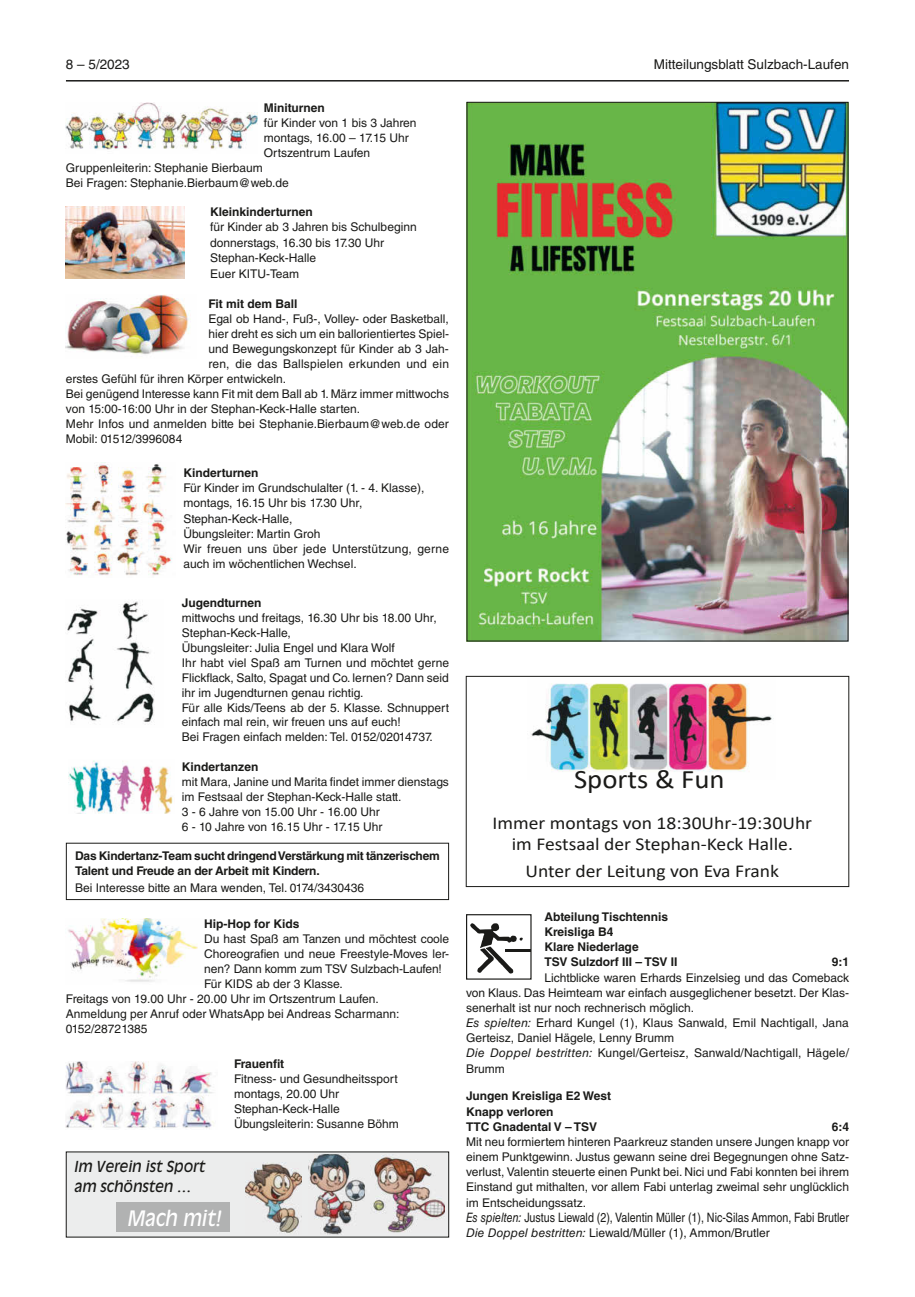
<style>
.page{position:relative;width:915px;height:1297px;background:#fff}
.page>*{position:absolute;margin:0;border:0;box-sizing:border-box;transform-origin:0 0}
.t1{font:26.7px "Calibri";color:#1a1a18;scale:1.08 1}
.t2{font:italic 21px "Antique Olive";color:#fff;scale:.9 1}
.t3{font:18.15px/21.9px "Calibri";color:#1a1a18;text-align:center;scale:1.08 1}
.t4{font:italic 15px/19.5px "Antique Olive";color:#1a1a18;scale:.95 1}
.t5{font:13.5px "Helvetica LT Std";color:#1a1a18}
.t6{font:12.9px "Helvetica LT Std";color:#1a1a18;scale:.82 1}
.t7{font:12px/15.1px "Helvetica LT Std";color:#1a1a18}
.t8{font:700 12px/15.1px "Helvetica LT Std";color:#1a1a18}
.t9{font:700 12px/15px "Helvetica LT Std";letter-spacing:-.02em;color:#1a1a18}
.s1{font-style:italic}
</style>
<div class="page">
<hr style="left:66px;top:80px;width:782px;height:2px;background:#1a1a18">
<img style="left:66px;top:102px;width:191px;height:48px">
<img style="left:66px;top:206px;width:118px;height:72px">
<img style="left:66px;top:294px;width:125px;height:61px">
<img style="left:66px;top:462px;width:106px;height:114px">
<img style="left:67px;top:601px;width:87px;height:121px">
<img style="left:68px;top:760px;width:105px;height:53px">
<div style="left:66px;top:843px;width:383px;height:57px;border:1px solid #1a1a18"></div>
<img style="left:68px;top:918px;width:130px;height:64px">
<img style="left:66px;top:1062px;width:148px;height:67px">
<img style="left:468px;top:104px;width:378px;height:535px">
<img style="left:531px;top:683px;width:243px;height:89px">
<div style="left:466px;top:676px;width:382px;height:211px;border:1px solid #1a1a18"></div>
<svg style="left:470px;top:923px;width:52px;height:51px"></svg>
<hr style="left:505px;top:949px;width:26px;height:2px;background:#1a1a18">
<div style="left:466px;top:914px;width:65px;height:66px;border:1px solid #1a1a18"></div>
<div style="left:66px;top:1152px;width:382px;height:85px;background:#eceded"></div>
<img style="left:373px;top:1154px;width:71px;height:78px">
<img style="left:308px;top:1154px;width:58px;height:81px">
<img style="left:245px;top:1162px;width:56px;height:71px">
<div style="left:116px;top:1203px;width:114px;height:29px;background:#b1b2b2"></div>
<p class="t5" style="left:66px;top:57px;width:65px">8 – 5/2023</p>
<p class="t5" style="left:653px;top:57px;width:197px">Mitteilungsblatt Sulzbach-Laufen</p>
<p class="t8" style="left:264px;top:100px;width:62px">Miniturnen</p>
<p class="t7" style="left:264px;top:115px;width:154px">für Kinder von 1 bis 3 Jahren montags, 16.00 – 17.15 Uhr<br>Ortszentrum Laufen</p>
<p class="t7" style="left:66px;top:160px;width:224px">Gruppenleiterin: Stephanie Bierbaum<br>Bei Fragen: Stephanie.Bierbaum@web.de</p>
<p class="t8" style="left:210px;top:204px;width:104px">Kleinkinderturnen</p>
<p class="t7" style="left:210px;top:219px;width:208px">für Kinder ab 3 Jahren bis Schulbeginn donnerstags, 16.30 bis 17.30 Uhr<br>Stephan-Keck-Halle<br>Euer KITU-Team</p>
<p class="t8" style="left:208px;top:296px;width:91px">Fit mit dem Ball</p>
<p class="t7" style="left:208px;top:311px;width:242px">Egal ob Hand-, Fuß-, Volley- oder Basketball,</p>
<p class="t7" style="left:208px;top:326px;width:242px">hier dreht es sich um ein ballorientiertes Spiel-</p>
<p class="t7" style="left:208px;top:341px;width:242px">und Bewegungskonzept für Kinder ab 3 Jah-</p>
<p class="t7" style="left:208px;top:356px;width:242px">ren, die das Ballspielen erkunden und ein</p>
<p class="t7" style="left:66px;top:371px;width:221px">erstes Gefühl für ihren Körper entwickeln.</p>
<p class="t7" style="left:66px;top:386px;width:384px">Bei genügend Interesse kann Fit mit dem Ball ab 1. März immer mittwochs</p>
<p class="t7" style="left:66px;top:401px;width:296px">von 15:00-16:00 Uhr in der Stephan-Keck-Halle starten.</p>
<p class="t7" style="left:66px;top:416px;width:384px">Mehr Infos und anmelden bitte bei Stephanie.Bierbaum@web.de oder</p>
<p class="t7" style="left:66px;top:431px;width:118px">Mobil: 01512/3996084</p>
<p class="t8" style="left:183px;top:465px;width:77px">Kinderturnen</p>
<p class="t7" style="left:183px;top:481px;width:267px">Für Kinder im Grundschulalter (1. - 4. Klasse), montags, 16.15 Uhr bis 17.30 Uhr, Stephan-Keck-Halle,<br>Übungsleiter: Martin Groh<br>Wir freuen uns über jede Unterstützung, gerne auch im wöchentlichen Wechsel.</p>
<p class="t8" style="left:182px;top:595px;width:81px">Jugendturnen</p>
<p class="t7" style="left:182px;top:610px;width:268px">mittwochs und freitags, 16.30 Uhr bis 18.00 Uhr, Stephan-Keck-Halle,<br>Übungsleiter: Julia Engel und Klara Wolf<br>Ihr habt viel Spaß am Turnen und möchtet gerne Flickflack, Salto, Spagat und Co. lernen? Dann seid ihr im Jugendturnen genau richtig.<br>Für alle Kids/Teens ab der 5. Klasse. Schnuppert einfach mal rein, wir freuen uns auf euch!<br>Bei Fragen einfach melden: Tel. 0152/02014737.</p>
<p class="t8" style="left:182px;top:759px;width:78px">Kindertanzen</p>
<p class="t7" style="left:182px;top:774px;width:268px">mit Mara, Janine und Marita findet immer dienstags im Festsaal der Stephan-Keck-Halle statt.<br>3 - 6 Jahre von 15.00 Uhr - 16.00 Uhr<br>6 - 10 Jahre von 16.15 Uhr - 17.15 Uhr</p>
<p class="t9" style="left:75px;top:848px;width:366px">Das Kindertanz-Team sucht dringend Verstärkung mit tänzerischem<br>Talent und Freude an der Arbeit mit Kindern.</p>
<p class="t7" style="left:75px;top:880px;width:290px">Bei Interesse bitte an Mara wenden, Tel. 0174/3430436</p>
<p class="t8" style="left:204px;top:916px;width:97px">Hip-Hop for Kids</p>
<p class="t7" style="left:204px;top:931px;width:246px">Du hast Spaß am Tanzen und möchtest coole</p>
<p class="t7" style="left:204px;top:946px;width:246px">Choreografien und neue Freestyle-Moves ler-</p>
<p class="t7" style="left:204px;top:961px;width:239px">nen? Dann komm zum TSV Sulzbach-Laufen!</p>
<p class="t7" style="left:204px;top:976px;width:140px">Für KIDS ab der 3 Klasse.</p>
<p class="t7" style="left:66px;top:991px;width:314px">Freitags von 19.00 Uhr - 20.00 Uhr im Ortszentrum Laufen.</p>
<p class="t7" style="left:66px;top:1006px;width:335px">Anmeldung per Anruf oder WhatsApp bei Andreas Scharmann:</p>
<p class="t7" style="left:66px;top:1021px;width:83px">0152/28721385</p>
<p class="t8" style="left:234px;top:1056px;width:52px">Frauenfit</p>
<p class="t7" style="left:234px;top:1071px;width:166px">Fitness- und Gesundheitssport montags, 20.00 Uhr<br>Stephan-Keck-Halle<br>Übungsleiterin: Susanne Böhm</p>
<h1 class="t1" style="left:574px;top:761px;width:141px">Sports &amp; Fun</h1>
<h3 class="t3" style="left:492px;top:811px;width:297px">Immer montags von 18:30Uhr-19:30Uhr im Festsaal der Stephan-Keck Halle.</h3>
<h3 class="t3" style="left:525px;top:859px;width:236px">Unter der Leitung von Eva Frank</h3>
<p class="t8" style="left:544px;top:909px;width:135px">Abteilung Tischtennis<br>Kreisliga B4<br>Klare Niederlage<br>TSV Sulzdorf III – TSV II</p>
<p class="t8" style="left:831px;top:954px;width:19px">9:1</p>
<p class="t7" style="left:466px;top:970px;width:384px;text-indent:78px">Lichtblicke waren Erhards Einzelsieg und das Comeback von Klaus. Das Heimteam war einfach ausgeglichener besetzt. Der Klas&shy;senerhalt ist nur noch rechnerisch möglich.<br><span class="s1">Es spielten:</span> Erhard Kungel (1), Klaus Sanwald, Emil Nachtigall, Jana Gerteisz, Daniel Hägele, Lenny Brumm<br><span class="s1">Die Doppel bestritten:</span> Kungel/Gerteisz, Sanwald/Nachtigall, Hägele/ Brumm</p>
<p class="t8" style="left:466px;top:1088px;width:146px">Jungen Kreisliga E2 West<br>Knapp verloren<br>TTC Gnadental V – TSV</p>
<p class="t8" style="left:831px;top:1119px;width:19px">6:4</p>
<p class="t7" style="left:466px;top:1134px;width:384px;text-align:justify">Mit neu formiertem hinteren Paarkreuz standen unsere Jungen knapp vor einem Punktgewinn. Justus gewann seine drei Begegnungen ohne Satz&shy;verlust, Valentin steuerte einen Punkt bei. Nici und Fabi konnten bei ihrem Einstand gut mithalten, vor allem Fabi unterlag zweimal sehr unglücklich im Entscheidungssatz.</p>
<p class="t6" style="left:466px;top:1210px;width:468px"><span class="s1">Es spielten:</span> Justus Liewald (2), Valentin Müller (1), Nic-Silas Ammon, Fabi Brutler</p>
<p class="t7" style="left:466px;top:1225px;width:305px"><span class="s1">Die Doppel bestritten:</span> Liewald/Müller (1), Ammon/Brutler</p>
<p class="t4" style="left:74px;top:1157px;width:139px">Im Verein ist Sport am schönsten …</p>
<h2 class="t2" style="left:127px;top:1206px;width:106px">Mach mit!</h2>
</div>
